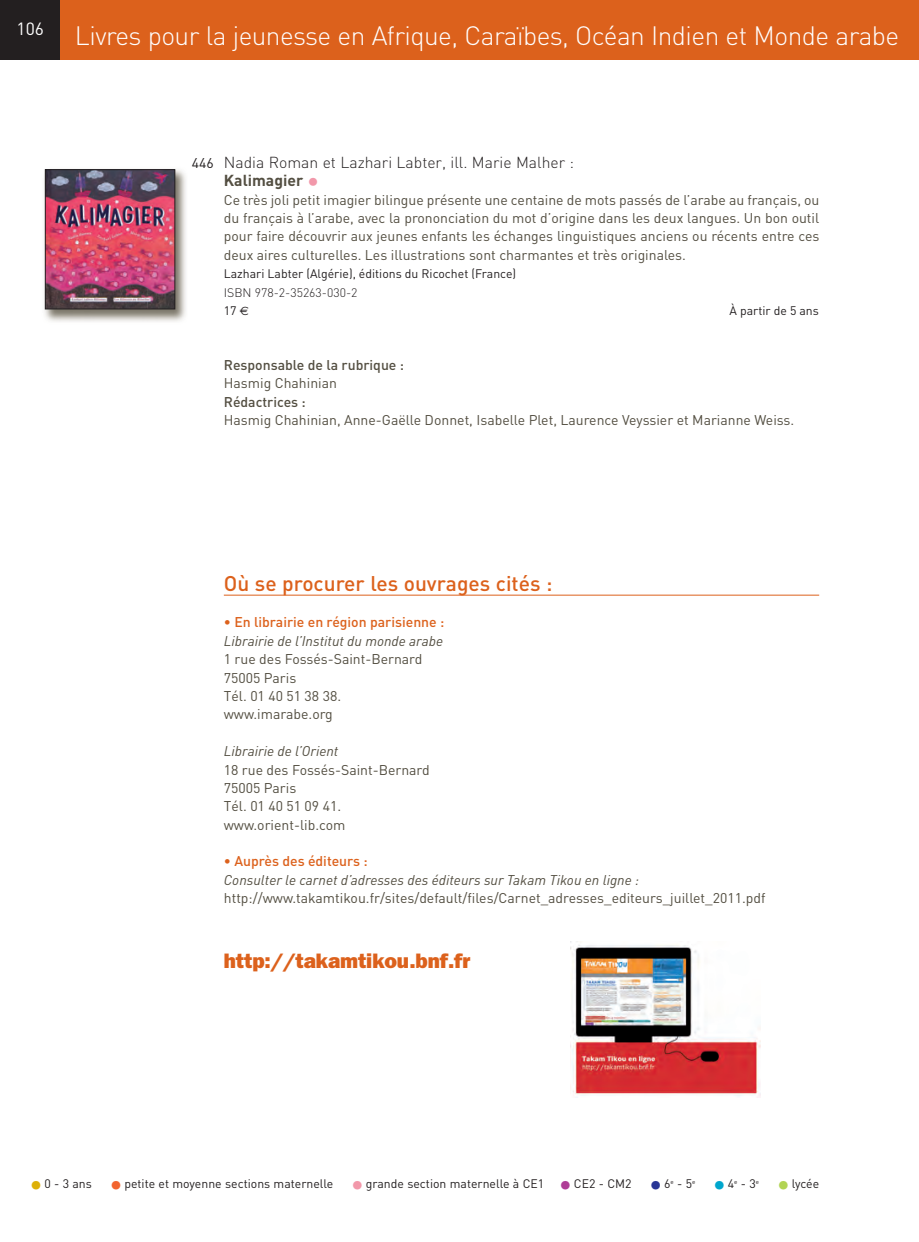
<style>
.page{position:relative;width:919px;height:1242px;background:#fff}
.page>*{position:absolute;margin:0;border:0;box-sizing:border-box;transform-origin:0 0}
.t1{font:300 26.25px "DIN";letter-spacing:-.02em;color:#fff}
.t2{font:500 21px "DIN";color:#dc611c}
.t3{font:800 21px "Franklin Gothic";letter-spacing:-.005em;color:#dc611c}
.t4{font:17.5px "DIN";color:#fff}
.t5{font:300 15.75px/18.4px "DIN";color:#231f20}
.t6{font:14px/18.4px "DIN";color:#534e41}
.t7{font:14px "DIN";color:#231f20}
.t8{font:12.25px/18.4px "DIN";color:#231f20}
.s1{font-weight:700;color:#534e41}
.s2{font-weight:700;font-size:24.5px;color:#f298aa}
.s3{font-weight:300}
.s4{font-family:"Euro Sans";font-size:12.08px}
.s5{font-weight:500}
.s6{font-weight:500;color:#dc611c}
.s7{font-style:italic}
.s8{font-size:26.25px;color:#ddb008}
.s9{font-size:26.25px;color:#f2642f}
.s10{font-size:26.25px;color:#f298aa}
.s11{font-size:26.25px;color:#af3d96}
.s12{font-size:26.25px;color:#293695}
.s13{font-size:26.25px;color:#00a6cd}
.s14{font-size:26.25px;color:#b2d454}
</style>
<div class="page">
<div style="left:0;top:0;width:918px;height:60px;background:#dc611c"></div>
<div style="left:0;top:0;width:60px;height:60px;background:#231f20"></div>
<hr style="left:224px;top:595px;width:595px;height:1px;background:#dc611c">
<img style="left:44px;top:169px;width:142px;height:153px">
<img style="left:47px;top:172px;width:126px;height:135px">
<div style="left:45px;top:170px;width:130px;height:139px;border:1px solid #231f20"></div>
<img style="left:570px;top:941px;width:191px;height:156px">
<p class="t4" style="left:17px;top:19px;width:29px">106</p>
<p class="t1" style="left:75px;top:20px;width:826px">Livres pour la jeunesse en Afrique, Caraïbes, Océan Indien et Monde arabe</p>
<p class="t7" style="left:192px;top:155px;width:23px">446</p>
<p class="t5" style="left:224px;top:153px;width:352px">Nadia Roman et Lazhari Labter, ill. Marie Malher :<br><span class="s1">Kalimagier</span> <span class="s2">•</span></p>
<p class="t6" style="left:224px;top:190px;width:597px;text-align:justify">Ce très joli petit imagier bilingue présente une centaine de mots passés de l’arabe au français, ou du français à l’arabe, avec la prononciation du mot d’origine dans les deux langues. Un bon outil pour faire découvrir aux jeunes enfants les échanges linguistiques anciens ou récents entre ces deux aires culturelles. Les illustrations sont charmantes et très originales.</p>
<p class="t8" style="left:224px;top:265px;width:294px">Lazhari Labter (Algérie), éditions du Ricochet (France)<br><span class="s3">ISBN 978-2-35263-030-2<br></span>17 <span class="s4">€</span></p>
<p class="t8" style="left:730px;top:301px;width:91px">À partir de 5 ans</p>
<p class="t6" style="left:224px;top:356px;width:572px"><span class="s5">Responsable de la rubrique :<br></span>Hasmig Chahinian<br><span class="s5">Rédactrices :<br></span>Hasmig Chahinian, Anne-Gaëlle Donnet, Isabelle Plet, Laurence Veyssier et Marianne Weiss.</p>
<p class="t2" style="left:224px;top:571px;width:330px">Où se procurer les ouvrages cités :</p>
<p class="t6" style="left:224px;top:613px;width:222px"><span class="s6">• En librairie en région parisienne :<br></span><span class="s7">Librairie de l’Institut du monde arabe<br></span>1 rue des Fossés-Saint-Bernard<br>75005 Paris<br>Tél. 01 40 51 38 38. www.imarabe.org</p>
<p class="t6" style="left:224px;top:742px;width:207px"><span class="s7">Librairie de l’Orient<br></span>18 rue des Fossés-Saint-Bernard<br>75005 Paris<br>Tél. 01 40 51 09 41. www.orient-lib.com</p>
<p class="t6" style="left:224px;top:852px;width:543px"><span class="s6">• Auprès des éditeurs :<br></span><span class="s7">Consulter le carnet d’adresses des éditeurs sur Takam Tikou en ligne : </span>http://www.takamtikou.fr/sites/default/files/Carnet_adresses_editeurs_juillet_2011.pdf</p>
<p class="t3" style="left:224px;top:948px;width:248px">http://takamtikou.bnf.fr</p>
<p class="t8" style="left:29px;top:1174px;width:668px"><span class="s8">•</span>0 - 3 ans <span class="s9">•</span>petite et moyenne sections maternelle <span class="s10">•</span>grande section maternelle à CE1 <span class="s11">•</span>CE2 - CM2 <span class="s12">•</span>6<sup>e</sup> - 5<sup>e</sup></p>
<p class="t8" style="left:712px;top:1174px;width:48px"><span class="s13">•</span>4<sup>e</sup> - 3<sup>e</sup></p>
<p class="t8" style="left:776px;top:1174px;width:44px"><span class="s14">•</span>lycée</p>
</div>
